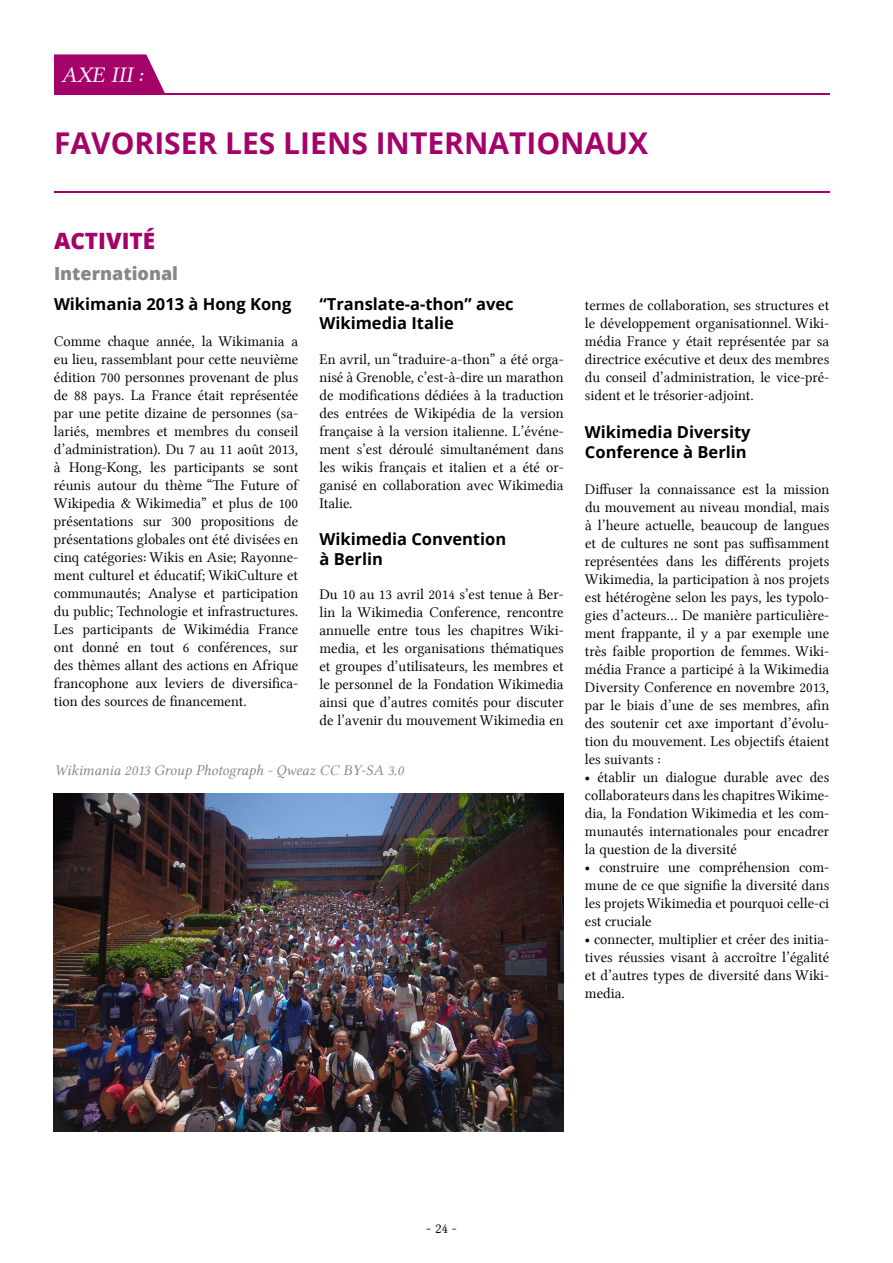
<style>
.page{position:relative;width:893px;height:1263px;background:#fff}
.page>*{position:absolute;margin:0;border:0;box-sizing:border-box;transform-origin:0 0}
.t1{font:700 30px "Open Sans";color:#a40269}
.t2{font:800 22.5px "Open Sans";color:#a40269}
.t3{font:22.5px "Lin Libertine I";letter-spacing:.005em;color:#fff}
.t4{font:800 18px "Open Sans";color:#878787}
.t5{font:700 16.5px/19.8px "Open Sans";color:#000}
.t6{font:15px/18px "Lin Libertine";color:#000;text-align:justify}
.t7{font:15px "Lin Libertine I";color:#878787}
</style>
<div class="page">
<svg style="left:54px;top:54px;width:111px;height:39px;background:#ac1a77"></svg>
<hr style="left:54px;top:93px;width:775px;height:1px;background:#a40269">
<hr style="left:54px;top:192px;width:775px;height:1px;background:#a40269">
<img style="left:54px;top:793px;width:510px;height:339px">
<h2 class="t3" style="left:61px;top:61px;width:83px">AXE III :</h2>
<h1 class="t1" style="left:54px;top:122px;width:596px">FAVORISER LES LIENS INTERNATIONAUX</h1>
<h2 class="t2" style="left:54px;top:223px;width:103px">ACTIVITÉ</h2>
<p class="t4" style="left:54px;top:259px;width:126px">International</p>
<p class="t5" style="left:54px;top:293px;width:239px">Wikimania 2013 à Hong Kong</p>
<p class="t6" style="left:54px;top:332px;width:246px">Comme chaque année, la Wikimania a eu lieu, rassemblant pour cette neuvième édition 700 personnes provenant de plus de 88 pays. La France était représentée par une petite dizaine de personnes (sa&shy;lariés, membres et membres du conseil d’administration). Du 7 au 11 août 2013, à Hong-Kong, les participants se sont réunis autour du thème “The Future of Wikipedia &amp; Wikimedia” et plus de 100 présentations sur 300 propositions de présentations globales ont été divisées en cinq catégories: Wikis en Asie; Rayonne&shy;ment culturel et éducatif; WikiCulture et communautés; Analyse et participation du public; Technologie et infrastructures.<br>Les participants de Wikimédia France ont donné en tout 6 conférences, sur des thèmes allant des actions en Afrique francophone aux leviers de diversifica&shy;tion des sources de financement.</p>
<p class="t5" style="left:319px;top:293px;width:196px">“Translate-a-thon” avec<br>Wikimedia Italie</p>
<p class="t6" style="left:319px;top:350px;width:246px">En avril, un “traduire-a-thon” a été orga&shy;nisé à Grenoble, c’est-à-dire un marathon de modifications dédiées à la traduction des entrées de Wikipédia de la version française à la version italienne. L’événe&shy;ment s’est déroulé simultanément dans les wikis français et italien et a été or&shy;ganisé en collaboration avec Wikimedia Italie.</p>
<p class="t5" style="left:319px;top:529px;width:188px">Wikimedia Convention à Berlin</p>
<p class="t6" style="left:319px;top:586px;width:246px">Du 10 au 13 avril 2014 s’est tenue à Ber&shy;lin la Wikimedia Conference, rencontre annuelle entre tous les chapitres Wiki&shy;media, et les organisations thématiques et groupes d’utilisateurs, les membres et le personnel de la Fondation Wikimedia ainsi que d’autres comités pour discuter de l’avenir du mouvement Wikimedia en</p>
<p class="t7" style="left:54px;top:761px;width:351px">Wikimania 2013 Group Photograph - Qweaz CC BY-SA 3.0</p>
<p class="t6" style="left:585px;top:296px;width:246px">termes de collaboration, ses structures et le développement organisationnel. Wiki&shy;média France y était représentée par sa directrice exécutive et deux des membres du conseil d’administration, le vice-pré&shy;sident et le trésorier-adjoint.</p>
<p class="t5" style="left:585px;top:422px;width:167px">Wikimedia Diversity<br>Conference à Berlin</p>
<p class="t6" style="left:585px;top:480px;width:246px">Diffuser la connaissance est la mission du mouvement au niveau mondial, mais à l’heure actuelle, beaucoup de langues et de cultures ne sont pas suffisamment représentées dans les différents projets Wikimedia, la participation à nos projets est hétérogène selon les pays, les typolo&shy;gies d’acteurs... De manière particulière&shy;ment frappante, il y a par exemple une très faible proportion de femmes. Wiki&shy;média France a participé à la Wikimedia Diversity Conference en novembre 2013, par le biais d’une de ses membres, afin des soutenir cet axe important d’évolu&shy;tion du mouvement. Les objectifs étaient les suivants :</p>
<p class="t6" style="left:585px;top:768px;width:246px">• établir un dialogue durable avec des collaborateurs dans les chapitresWikime&shy;dia, la Fondation Wikimedia et les com&shy;munautés internationales pour encadrer la question de la diversité</p>
<p class="t6" style="left:585px;top:858px;width:246px">• construire une compréhension com&shy;mune de ce que signifie la diversité dans les projets Wikimedia et pourquoi celle-ci est cruciale</p>
<p class="t6" style="left:585px;top:930px;width:246px">• connecter, multiplier et créer des initia&shy;tives réussies visant à accroître l’égalité et d’autres types de diversité dans Wiki&shy;media.</p>
<p class="t6" style="left:426px;top:1219px;width:32px">-24-</p>
</div>
